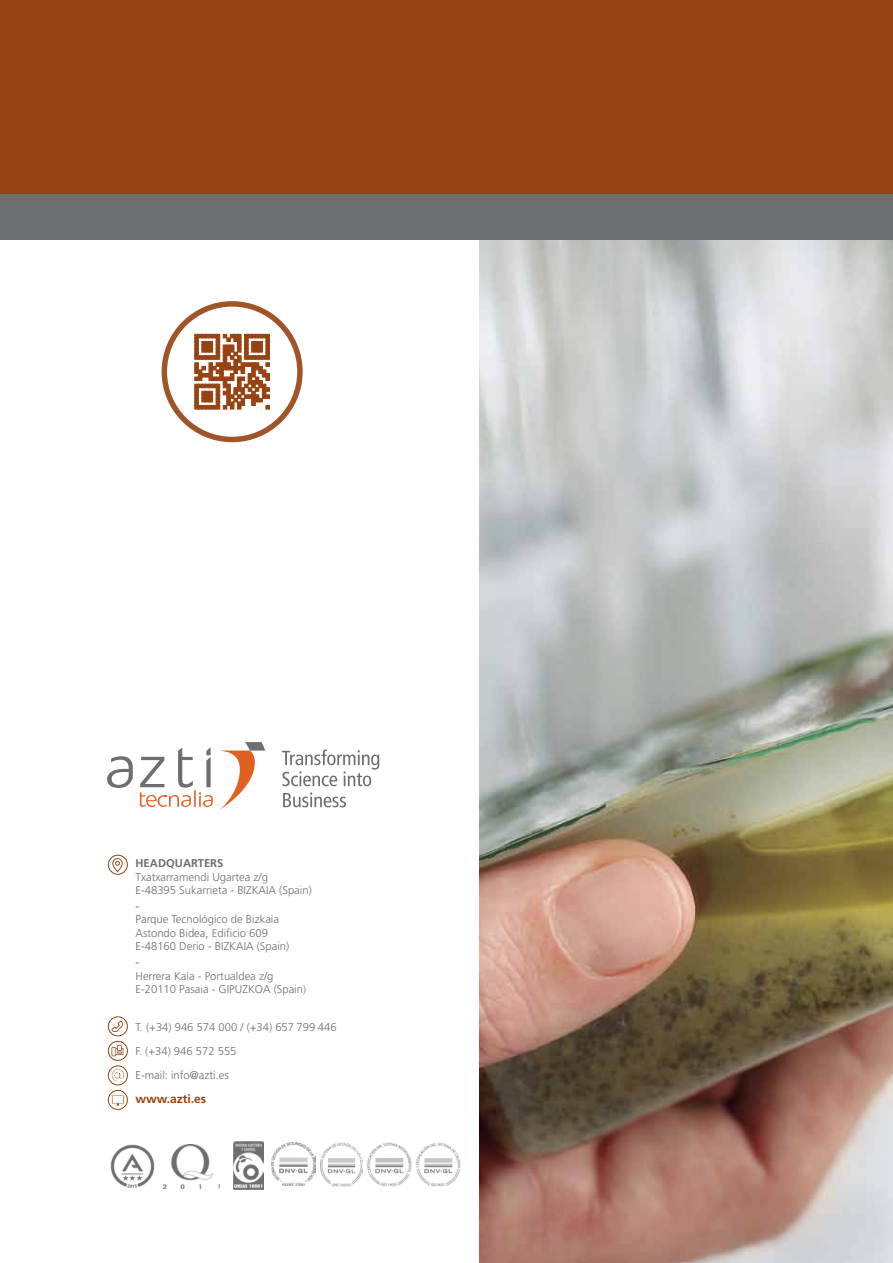
<style>
.page{position:relative;width:893px;height:1263px;background:#fff}
.page>*{position:absolute;margin:0;border:0;box-sizing:border-box;transform-origin:0 0}
.t1{font:700 12px "Frutiger LT Std";color:#964211}
.t2{font:300 11.25px/13.5px "Frutiger LT Std";color:#6d6e71}
.t3{font:700 11.25px "Frutiger LT Std";color:#6d6e71}
.t4{font:300 11.25px "Frutiger LT Std";color:#964211}
.s1{font-size:10.5px}
</style>
<div class="page">
<img style="left:479px;top:239px;width:414px;height:1024px">
<svg style="left:112px;top:1045px;width:11px;height:11px"></svg>
<div style="left:108px;top:1041px;width:20px;height:20px;border:1px solid #964211;border-radius:50%"></div>
<svg style="left:112px;top:1021px;width:11px;height:11px"></svg>
<div style="left:108px;top:1016px;width:20px;height:20px;border:1px solid #964211;border-radius:50%"></div>
<svg style="left:112px;top:858px;width:11px;height:14px"></svg>
<div style="left:108px;top:855px;width:20px;height:20px;border:1px solid #964211;border-radius:50%"></div>
<div style="left:108px;top:1090px;width:20px;height:20px;border:1px solid #964211;border-radius:50%"></div>
<svg style="left:111px;top:1094px;width:14px;height:12px"></svg>
<div style="left:108px;top:1065px;width:20px;height:20px;border:1px solid #964211;border-radius:50%"></div>
<svg style="left:111px;top:1068px;width:14px;height:14px"></svg>
<img style="left:110px;top:1144px;width:45px;height:45px">
<img style="left:163px;top:1145px;width:57px;height:43px">
<img style="left:234px;top:1142px;width:30px;height:47px">
<img style="left:367px;top:1142px;width:45px;height:44px">
<img style="left:271px;top:1142px;width:44px;height:43px">
<img style="left:416px;top:1142px;width:45px;height:45px">
<img style="left:321px;top:1142px;width:42px;height:44px">
<div style="left:0;top:0;width:893px;height:202px;background:#964211"></div>
<div style="left:0;top:194px;width:893px;height:45px;background:#6d6e71"></div>
<div style="left:162px;top:301px;width:141px;height:141px;border:5px solid #964211;border-radius:50%"></div>
<svg style="left:195px;top:334px;width:75px;height:75px"></svg>
<svg style="left:107px;top:756px;width:26px;height:32px"></svg>
<svg style="left:220px;top:742px;width:45px;height:67px"></svg>
<svg style="left:140px;top:747px;width:73px;height:60px"></svg>
<svg style="left:283px;top:792px;width:63px;height:15px"></svg>
<svg style="left:282px;top:749px;width:97px;height:37px"></svg>
<p class="t3" style="left:135px;top:857px;width:89px">HEADQUARTERS</p>
<p class="t2" style="left:135px;top:870px;width:134px">Txatxarramendi Ugartea z/g<br>E-48395 Sukarrieta - Bizkaia</p>
<p class="t2" style="left:279px;top:884px;width:34px">(Spain)</p>
<p class="t4" style="left:135px;top:900px;width:5px">-</p>
<p class="t2" style="left:135px;top:913px;width:145px">Parque Tecnológico de Bizkaia<br>Astondo Bidea, Edificio 609<br>E-48160 Derio - Bizkaia</p>
<p class="t2" style="left:257px;top:940px;width:34px">(Spain)</p>
<p class="t4" style="left:135px;top:956px;width:5px">-</p>
<p class="t2" style="left:135px;top:969px;width:139px">Herrera Kaia - Portualdea z/g<br>E-20110 Pasaia - Gipuz</p>
<p class="t2" style="left:248px;top:983px;width:59px">koa (Spain<span class="s1">)</span></p>
<p class="t2" style="left:135px;top:1016px;width:203px;line-height:23.5px">T. (+34) 946 574 000 / (+34) 657 799 446<br>F. (+34) 946 572 555<br>E-mail: info@azti.es</p>
<p class="t1" style="left:135px;top:1091px;width:72px">www.azti.es</p>
</div>
